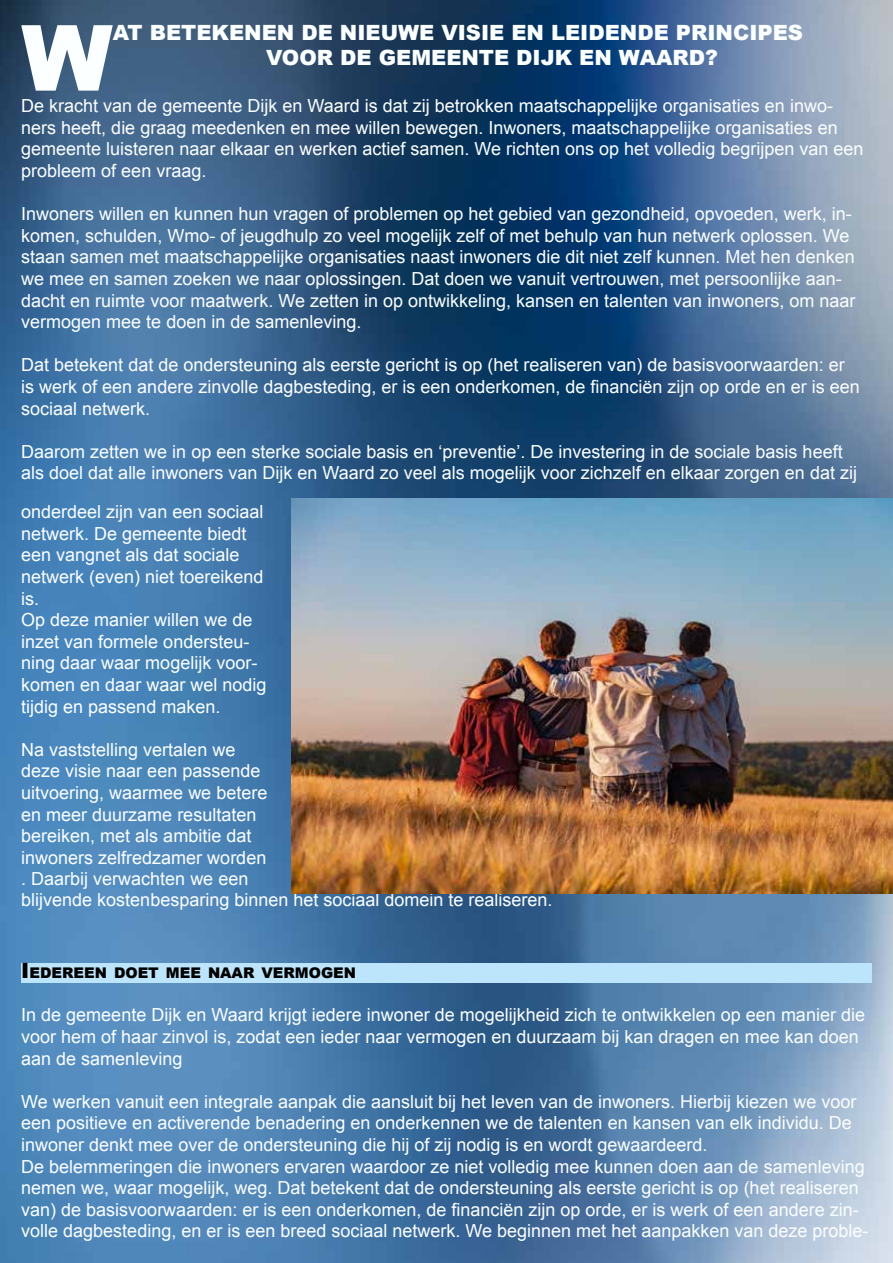
<style>
.page{position:relative;width:893px;height:1263px;background:#fff}
.page>*{position:absolute;margin:0;border:0;box-sizing:border-box;transform-origin:0 0}
.t1{font:900 91.35px "Arial";color:#fbffff}
.t2{font:900 21px/25.2px "Arial";color:#fbffff}
.t3{font:18px/21.6px "Arial";color:#fbffff}
.t4{font:900 14.7px "Arial";color:#000}
.s1{font-size:21px}
</style>
<div class="page">
<img style="left:0;top:0;width:893px;height:1263px">
<div style="left:21px;top:963px;width:851px;height:20px;background:#bce4fa"></div>
<img style="left:292px;top:499px;width:601px;height:394px">
<h1 class="t1" style="left:21px;top:-8px;width:93px">W</h1>
<p class="t2" style="left:266px;top:19px;width:538px;text-indent:-154px">AT BETEKENEN DE NIEUWE VISIE EN LEIDENDE PRINCIPES<br>VOOR DE GEMEENTE DIJK EN WAARD?</p>
<p class="t3" style="left:21px;top:95px;width:844px">De kracht van de gemeente Dijk en Waard is dat zij betrokken maatschappelijke organisaties en inwo&shy;ners heeft, die graag meedenken en mee willen bewegen. Inwoners, maatschappelijke organisaties en gemeente luisteren naar elkaar en werken actief samen. We richten ons op het volledig begrijpen van een probleem of een vraag.</p>
<p class="t3" style="left:21px;top:203px;width:836px">Inwoners willen en kunnen hun vragen of problemen op het gebied van gezondheid, opvoeden, werk, in&shy;komen, schulden, Wmo- of jeugdhulp zo veel mogelijk zelf of met behulp van hun netwerk oplossen. We staan samen met maatschappelijke organisaties naast inwoners die dit niet zelf kunnen. Met hen denken we mee en samen zoeken we naar oplossingen. Dat doen we vanuit vertrouwen, met persoonlijke aan&shy;dacht en ruimte voor maatwerk. We zetten in op ontwikkeling, kansen en talenten van inwoners, om naar vermogen mee te doen in de samenleving.</p>
<p class="t3" style="left:21px;top:355px;width:840px">Dat betekent dat de ondersteuning als eerste gericht is op (het realiseren van) de basisvoorwaarden: er is werk of een andere zinvolle dagbesteding, er is een onderkomen, de financiën zijn op orde en er is een sociaal netwerk.</p>
<p class="t3" style="left:21px;top:441px;width:837px">Daarom zetten we in op een sterke sociale basis en ‘preventie’. De investering in de sociale basis heeft als doel dat alle inwoners van Dijk en Waard zo veel als mogelijk voor zichzelf en elkaar zorgen en dat zij</p>
<p class="t3" style="left:21px;top:501px;width:247px">onderdeel zijn van een sociaal netwerk. De gemeente biedt een vangnet als dat sociale netwerk (even) niet toereikend is.<br>Op deze manier willen we de inzet van formele ondersteu&shy;ning daar waar mogelijk voor&shy;komen en daar waar wel nodig tijdig en passend maken.</p>
<p class="t3" style="left:21px;top:739px;width:248px">Na vaststelling vertalen we deze visie naar een passende uitvoering, waarmee we betere en meer duurzame resultaten bereiken, met als ambitie dat inwoners zelfredzamer worden . Daarbij verwachten we een</p>
<p class="t3" style="left:21px;top:889px;width:533px">blijvende kostenbesparing binnen het sociaal domein te realiseren.</p>
<p class="t4" style="left:21px;top:962px;width:336px"><span class="s1">I</span>EDEREEN DOET MEE NAAR VERMOGEN</p>
<p class="t3" style="left:21px;top:1004px;width:845px">In de gemeente Dijk en Waard krijgt iedere inwoner de mogelijkheid zich te ontwikkelen op een manier die voor hem of haar zinvol is, zodat een ieder naar vermogen en duurzaam bij kan dragen en mee kan doen aan de samenleving</p>
<p class="t3" style="left:21px;top:1091px;width:849px">We werken vanuit een integrale aanpak die aansluit bij het leven van de inwoners. Hierbij kiezen we voor een positieve en activerende benadering en onderkennen we de talenten en kansen van elk individu. De inwoner denkt mee over de ondersteuning die hij of zij nodig is en wordt gewaardeerd.<br>De belemmeringen die inwoners ervaren waardoor ze niet volledig mee kunnen doen aan de samenleving nemen we, waar mogelijk, weg. Dat betekent dat de ondersteuning als eerste gericht is op (het realiseren van) de basisvoorwaarden: er is een onderkomen, de financiën zijn op orde, er is werk of een andere zin&shy;volle dagbesteding, en er is een breed sociaal netwerk. We beginnen met het aanpakken van deze proble-</p>
</div>
